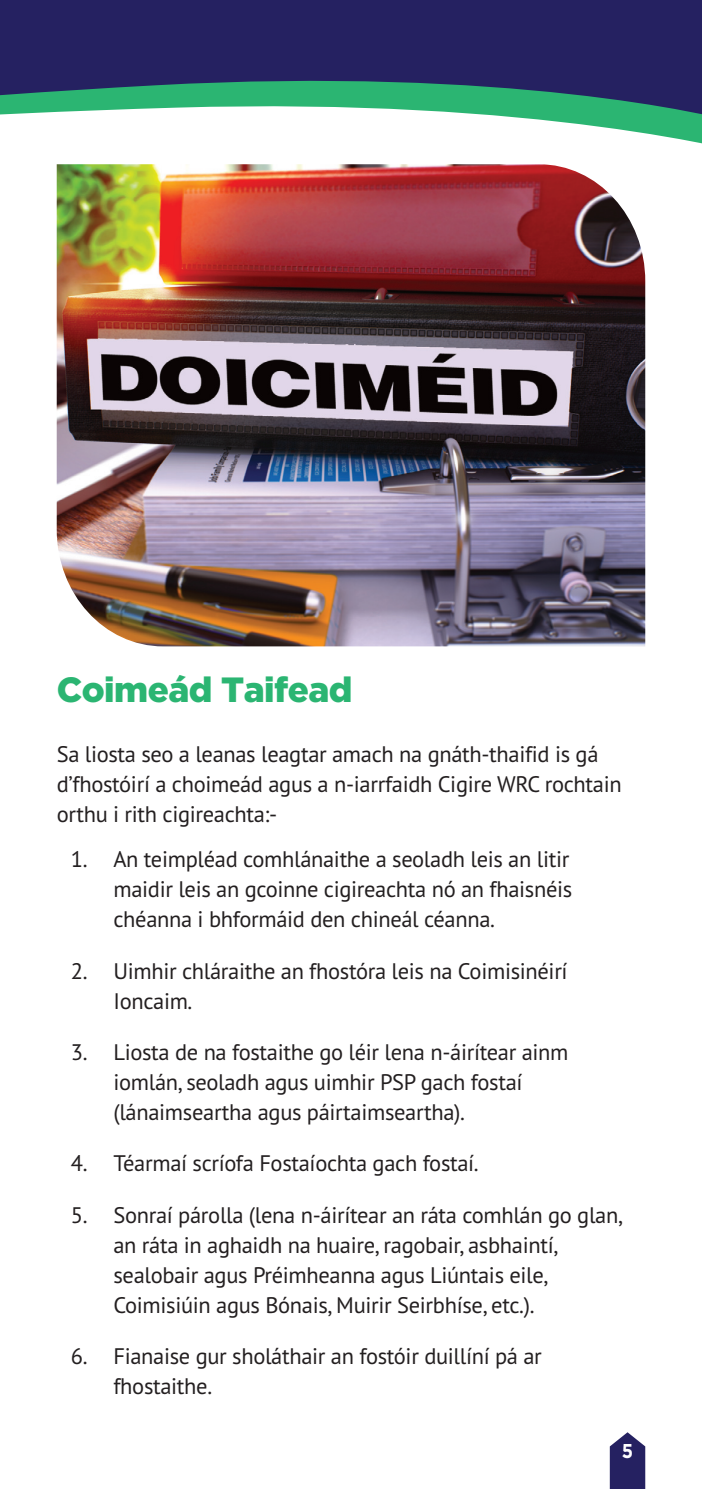
<style>
.page{position:relative;width:702px;height:1489px;background:#fff}
.page>*{position:absolute;margin:0;border:0;box-sizing:border-box;transform-origin:0 0}
.t1{font:900 35px "Gotham";letter-spacing:-.015em;color:#2bb572}
.t2{font:22.5px/30px "PT Sans";letter-spacing:-.015em;color:#231f20}
.t3{font:700 20px "Gotham";color:#fff;scale:.9 1}
</style>
<div class="page">
<img style="left:57px;top:164px;width:588px;height:482px">
<svg style="left:609px;top:1432px;width:36px;height:56px;background:#454278"></svg>
<div style="left:0;top:0;width:702px;height:151px;background:#252161"></div>
<svg style="left:0;top:80px;width:594px;height:17px;fill:#2bb572"></svg>
<svg style="left:0;top:97px;width:702px;height:54px;background:#b9e3d0"></svg>
<h1 class="t1" style="left:57px;top:669px;width:297px">Coimeád Taifead</h1>
<p class="t2" style="left:57px;top:741px;width:566px">Sa liosta seo a leanas leagtar amach na gnáth-thaifid is gá d’fhostóirí a choimeád agus a n-iarrfaidh Cigire WRC rochtain orthu i rith cigireachta:-</p>
<p class="t2" style="left:113px;top:846px;width:460px;text-indent:-43px">1. An teimpléad comhlánaithe a seoladh leis an litir maidir leis an gcoinne cigireachta nó an fhaisnéis chéanna i bhformáid den chineál céanna.</p>
<p class="t2" style="left:113px;top:958px;width:455px;text-indent:-43px">2. Uimhir chláraithe an fhostóra leis na Coimisinéirí<br>Ioncaim.</p>
<p class="t2" style="left:113px;top:1039px;width:456px;text-indent:-43px">3. Liosta de na fostaithe go léir lena n-áirítear ainm iomlán, seoladh agus uimhir PSP gach fostaí (lánaimseartha agus páirtaimseartha).</p>
<p class="t2" style="left:71px;top:1150px;width:409px">4. Téarmaí scríofa Fostaíochta gach fostaí.</p>
<p class="t2" style="left:113px;top:1201px;width:511px;text-indent:-43px">5. Sonraí párolla (lena n-áirítear an ráta comhlán go glan, an ráta in aghaidh na huaire, ragobair, asbhaintí, sealobair agus Préimheanna agus Liúntais eile, Coimisiúin agus Bónais, Muirir Seirbhíse, etc.).</p>
<p class="t2" style="left:113px;top:1343px;width:430px;text-indent:-43px">6. Fianaise gur sholáthair an fostóir duillíní pá ar fhostaithe.</p>
<p class="t3" style="left:622px;top:1443px;width:14px">5</p>
</div>
